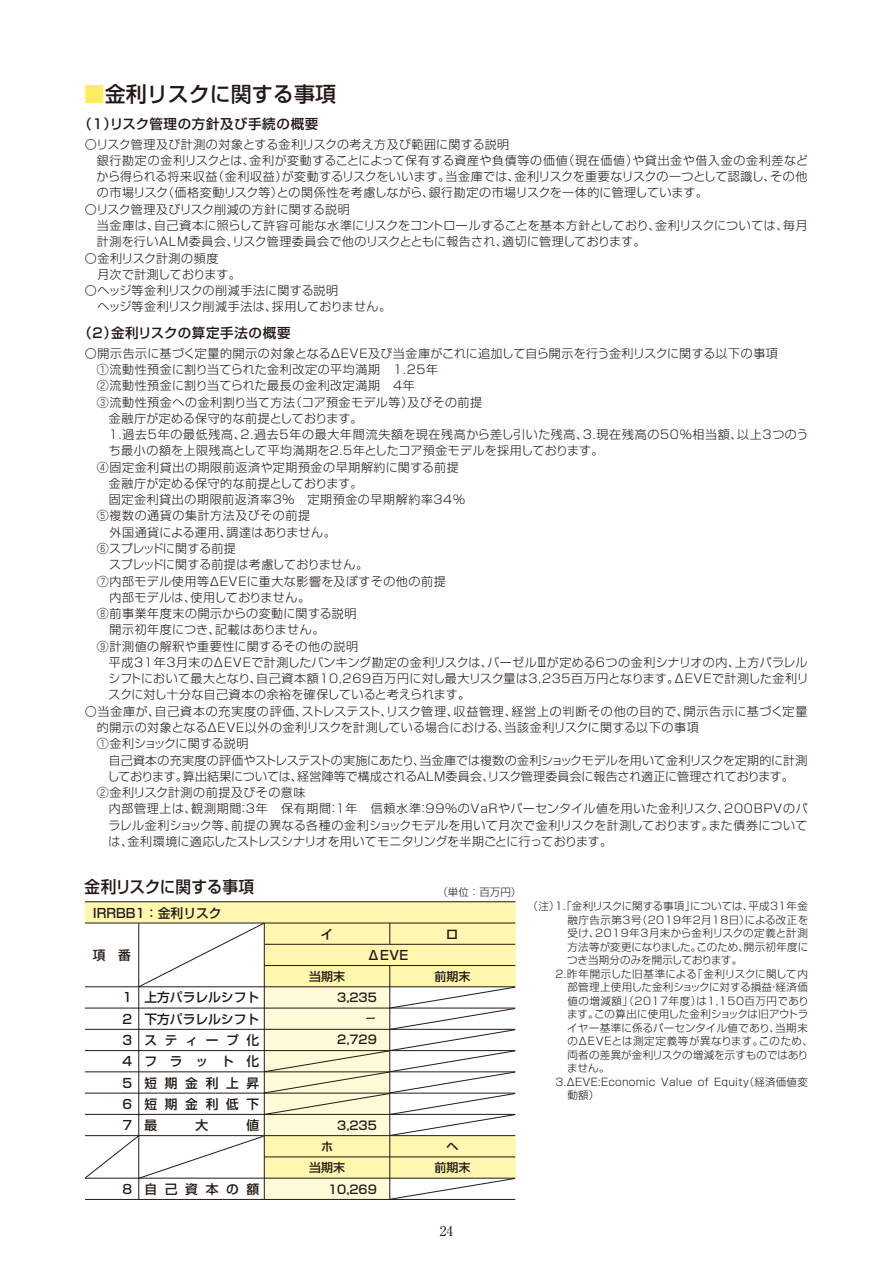
<style>
.page{position:relative;width:893px;height:1263px;background:#fff}
.page>*{position:absolute;margin:0;border:0;box-sizing:border-box;transform-origin:0 0}
.t1{font:500 21px "Shin Go Pro";color:#221815}
.t2{font:500 16.5px "Shin Go Pro";letter-spacing:-.015em;color:#221815;scale:.95 1}
.t3{font:500 13.5px "Shin Go Pro";letter-spacing:.05em;color:#221815}
.t4{font:13.5px "Ryumin Pro";color:#221815}
.t5{font:500 12.75px/21.3px "Shin Go Pro";letter-spacing:.03em;color:#221815;text-align:justify}
.t6{font:500 12.75px "Shin Go Pro";color:#221815}
.t7{font:300 12px "Shin Go Pro";letter-spacing:.03em;color:#221815}
.t8{font:300 12px "Shin Go Pro";letter-spacing:.05em;color:#221815}
.t9{font:300 12px "Shin Go Pro";letter-spacing:-.005em;color:#221815}
.t10{font:300 12px "Shin Go Pro";letter-spacing:.06em;color:#221815}
.t11{font:300 12px "Shin Go Pro";letter-spacing:.065em;color:#221815}
.t12{font:300 12px "Shin Go Pro";color:#221815}
.t13{font:300 12px "Shin Go Pro";letter-spacing:.055em;color:#221815}
.t14{font:500 12px/21px "Shin Go Pro";color:#221815;text-align:center}
.t15{font:300 12px "Shin Go Pro";letter-spacing:.01em;color:#221815}
.t16{font:300 12px "Shin Go Pro";letter-spacing:.005em;color:#221815}
.t17{font:300 12px "Shin Go Pro";letter-spacing:-.01em;color:#221815}
.t18{font:300 10.5px "Shin Go Pro";letter-spacing:.02em;color:#221815}
.t19{font:300 10.5px "Shin Go Pro";letter-spacing:.05em;color:#221815}
.t20{font:300 10.5px "Shin Go Pro";letter-spacing:.04em;color:#221815}
.t21{font:300 10.5px "Shin Go Pro";color:#221815}
.t22{font:300 10.5px "Shin Go Pro";letter-spacing:-.01em;color:#221815}
.s1{color:#ffed61}
</style>
<div class="page">
<div style="left:85px;top:902px;width:430px;height:21px;background:#fff6b0"></div>
<hr style="left:85px;top:901px;width:430px;height:1px;background:#221815">
<svg style="left:84px;top:922px;width:431px;height:278px"></svg>
<p class="t1" style="left:84px;top:77px;width:253px"><span class="s1">■</span>金利リスクに関する事項</p>
<p class="t3" style="left:78px;top:113px;width:241px">（1）リスク管理の方針及び手続の概要</p>
<p class="t7" style="left:85px;top:134px;width:426px">〇リスク管理及び計測の対象とする金利リスクの考え方及び範囲に関する説明</p>
<p class="t13" style="left:97px;top:150px;width:713px">銀行勘定の金利リスクとは、金利が変動することによって保有する資産や負債等の価値（現在価値）や貸出金や借入金の金利差など</p>
<p class="t7" style="left:97px;top:167px;width:712px">から得られる将来収益（金利収益）が変動するリスクをいいます。当金庫では、金利リスクを重要なリスクの一つとして認識し、その他</p>
<p class="t7" style="left:97px;top:183px;width:612px">の市場リスク（価格変動リスク等）との関係性を考慮しながら、銀行勘定の市場リスクを一体的に管理しています。</p>
<p class="t7" style="left:85px;top:199px;width:266px">〇リスク管理及びリスク削減の方針に関する説明</p>
<p class="t7" style="left:97px;top:216px;width:712px">当金庫は、自己資本に照らして許容可能な水準にリスクをコントロールすることを基本方針としており、金利リスクについては、毎月</p>
<p class="t7" style="left:97px;top:232px;width:550px">計測を行いALM委員会、リスク管理委員会で他のリスクとともに報告され、適切に管理しております。</p>
<p class="t8" style="left:85px;top:248px;width:135px">〇金利リスク計測の頻度</p>
<p class="t15" style="left:85px;top:264px;width:157px">　月次で計測しております。</p>
<p class="t7" style="left:85px;top:281px;width:255px">〇ヘッジ等金利リスクの削減手法に関する説明</p>
<p class="t7" style="left:85px;top:297px;width:308px">　ヘッジ等金利リスク削減手法は、採用しておりません。</p>
<p class="t3" style="left:78px;top:322px;width:214px">（2）金利リスクの算定手法の概要</p>
<p class="t7" style="left:85px;top:343px;width:695px">〇開示告示に基づく定量的開示の対象となるΔEVE及び当金庫がこれに追加して自ら開示を行う金利リスクに関する以下の事項</p>
<p class="t8" style="left:97px;top:359px;width:343px">①流動性預金に割り当てられた金利改定の平均満期　1．25年</p>
<p class="t8" style="left:97px;top:376px;width:320px">②流動性預金に割り当てられた最長の金利改定満期　4年</p>
<p class="t8" style="left:97px;top:392px;width:387px">③流動性預金への金利割り当て方法（コア預金モデル等）及びその前提</p>
<p class="t7" style="left:109px;top:408px;width:255px">金融庁が定める保守的な前提としております。</p>
<p class="t10" style="left:109px;top:425px;width:701px">1．過去5年の最低残高、2．過去5年の最大年間流失額を現在残高から差し引いた残高、3．現在残高の50％相当額、以上3つのう</p>
<p class="t7" style="left:109px;top:441px;width:496px">ち最小の額を上限残高として平均満期を2．5年としたコア預金モデルを採用しております。</p>
<p class="t8" style="left:97px;top:457px;width:363px">④固定金利貸出の期限前返済や定期預金の早期解約に関する前提</p>
<p class="t7" style="left:109px;top:473px;width:255px">金融庁が定める保守的な前提としております。</p>
<p class="t8" style="left:109px;top:490px;width:358px">固定金利貸出の期限前返済率3％　定期預金の早期解約率34％</p>
<p class="t8" style="left:97px;top:506px;width:215px">⑤複数の通貨の集計方法及びその前提</p>
<p class="t7" style="left:97px;top:522px;width:240px">　外国通貨による運用、調達はありません。</p>
<p class="t17" style="left:97px;top:538px;width:141px">⑥スプレッドに関する前提</p>
<p class="t9" style="left:97px;top:555px;width:273px">　スプレッドに関する前提は考慮しておりません。</p>
<p class="t7" style="left:97px;top:571px;width:350px">⑦内部モデル使用等ΔEVEに重大な影響を及ぼすその他の前提</p>
<p class="t7" style="left:97px;top:587px;width:215px">　内部モデルは、使用しておりません。</p>
<p class="t8" style="left:97px;top:604px;width:261px">⑧前事業年度末の開示からの変動に関する説明</p>
<p class="t7" style="left:97px;top:620px;width:229px">　開示初年度につき、記載はありません。</p>
<p class="t8" style="left:97px;top:636px;width:263px">⑨計測値の解釈や重要性に関するその他の説明</p>
<p class="t7" style="left:109px;top:652px;width:700px">平成31年3月末のΔEVEで計測したバンキング勘定の金利リスクは、バーゼルⅢが定める6つの金利シナリオの内、上方パラレル</p>
<p class="t7" style="left:108px;top:669px;width:702px">シフトにおいて最大となり、自己資本額10,269百万円に対し最大リスク量は3,235百万円となります。ΔEVEで計測した金利リ</p>
<p class="t7" style="left:109px;top:685px;width:363px">スクに対し十分な自己資本の余裕を確保していると考えられます。</p>
<p class="t11" style="left:85px;top:701px;width:724px">〇当金庫が、自己資本の充実度の評価、ストレステスト、リスク管理、収益管理、経営上の判断その他の目的で、開示告示に基づく定量</p>
<p class="t7" style="left:97px;top:717px;width:603px">的開示の対象となるΔEVE以外の金利リスクを計測している場合における、当該金利リスクに関する以下の事項</p>
<p class="t16" style="left:97px;top:734px;width:153px">①金利ショックに関する説明</p>
<p class="t12" style="left:109px;top:750px;width:700px">自己資本の充実度の評価やストレステストの実施にあたり、当金庫では複数の金利ショックモデルを用いて金利リスクを定期的に計測</p>
<p class="t9" style="left:107px;top:766px;width:688px">しております。算出結果については、経営陣等で構成されるALM委員会、リスク管理委員会に報告され適正に管理されております。</p>
<p class="t8" style="left:97px;top:783px;width:210px">②金利リスク計測の前提及びその意味</p>
<p class="t10" style="left:109px;top:799px;width:700px">内部管理上は、観測期間：3年　保有期間：1年　信頼水準：99％のVaRやパーセンタイル値を用いた金利リスク、200BPVのパ</p>
<p class="t7" style="left:109px;top:815px;width:700px">ラレル金利ショック等、前提の異なる各種の金利ショックモデルを用いて月次で金利リスクを計測しております。また債券について</p>
<p class="t9" style="left:109px;top:831px;width:505px">は、金利環境に適応したストレスシナリオを用いてモニタリングを半期ごとに行っております。</p>
<p class="t2" style="left:85px;top:873px;width:180px">金利リスクに関する事項</p>
<p class="t18" style="left:437px;top:883px;width:85px">（単位：百万円）</p>
<p class="t6" style="left:93px;top:902px;width:130px">IRRBB1：金利リスク</p>
<p class="t5" style="left:93px;top:942px;width:40px">項　番</p>
<p class="t5" style="left:122px;top:985px;width:11px">1<br>2<br>3<br>4<br>5<br>6<br>7</p>
<p class="t5" style="left:144px;top:985px;width:116px">上方パラレルシフト下方パラレルシフトスティープ化フラット化短期金利上昇短期金利低下最</p>
<p class="t5" style="left:195px;top:1113px;width:14px">大</p>
<p class="t5" style="left:247px;top:1113px;width:14px">値</p>
<p class="t5" style="left:320px;top:922px;width:14px">イ</p>
<p class="t14" style="left:309px;top:964px;width:37px">当期末</p>
<p class="t5" style="left:367px;top:943px;width:43px">ΔEVE</p>
<p class="t14" style="left:337px;top:985px;width:41px;text-align:right">3,235－<br>2,729</p>
<p class="t5" style="left:446px;top:922px;width:14px">ロ</p>
<p class="t14" style="left:435px;top:964px;width:37px">前期末</p>
<p class="t14" style="left:337px;top:1113px;width:41px">3,235</p>
<p class="t18" style="left:528px;top:897px;width:282px">（注）1.「金利リスクに関する事項」については、平成31年金</p>
<p class="t19" style="left:567px;top:911px;width:242px">融庁告示第3号（2019年2月18日）による改正を</p>
<p class="t20" style="left:567px;top:924px;width:242px">受け、2019年3月末から金利リスクの定義と計測</p>
<p class="t18" style="left:567px;top:938px;width:242px">方法等が変更になりました。このため、開示初年度に</p>
<p class="t22" style="left:567px;top:951px;width:176px">つき当期分のみを開示しております。</p>
<p class="t18" style="left:555px;top:965px;width:254px">2.昨年開示した旧基準による「金利リスクに関して内</p>
<p class="t18" style="left:567px;top:978px;width:242px">部管理上使用した金利ショックに対する損益・経済価</p>
<p class="t19" style="left:567px;top:992px;width:243px">値の増減額」（2017年度）は1,150百万円であり</p>
<p class="t21" style="left:567px;top:1005px;width:243px">ます。この算出に使用した金利ショックは旧アウトラ</p>
<p class="t18" style="left:567px;top:1019px;width:242px">イヤー基準に係るパーセンタイル値であり、当期末</p>
<p class="t19" style="left:567px;top:1032px;width:247px">のΔEVEとは測定定義等が異なります。このため、</p>
<p class="t18" style="left:567px;top:1046px;width:243px">両者の差異が金利リスクの増減を示すものではあり</p>
<p class="t18" style="left:567px;top:1059px;width:44px">ません。</p>
<p class="t18" style="left:555px;top:1073px;width:254px">3.ΔEVE:Economic Value of Equity（経済価値変</p>
<p class="t18" style="left:567px;top:1086px;width:33px">動額）</p>
<p class="t14" style="left:309px;top:1135px;width:37px">ホ<br>当期末</p>
<p class="t14" style="left:435px;top:1135px;width:37px">ヘ<br>前期末</p>
<p class="t5" style="left:122px;top:1177px;width:11px">8</p>
<p class="t5" style="left:144px;top:1177px;width:116px">自己資本の額</p>
<p class="t14" style="left:328px;top:1177px;width:50px">10,269</p>
<p class="t4" style="left:440px;top:1220px;width:15px">24</p>
</div>
